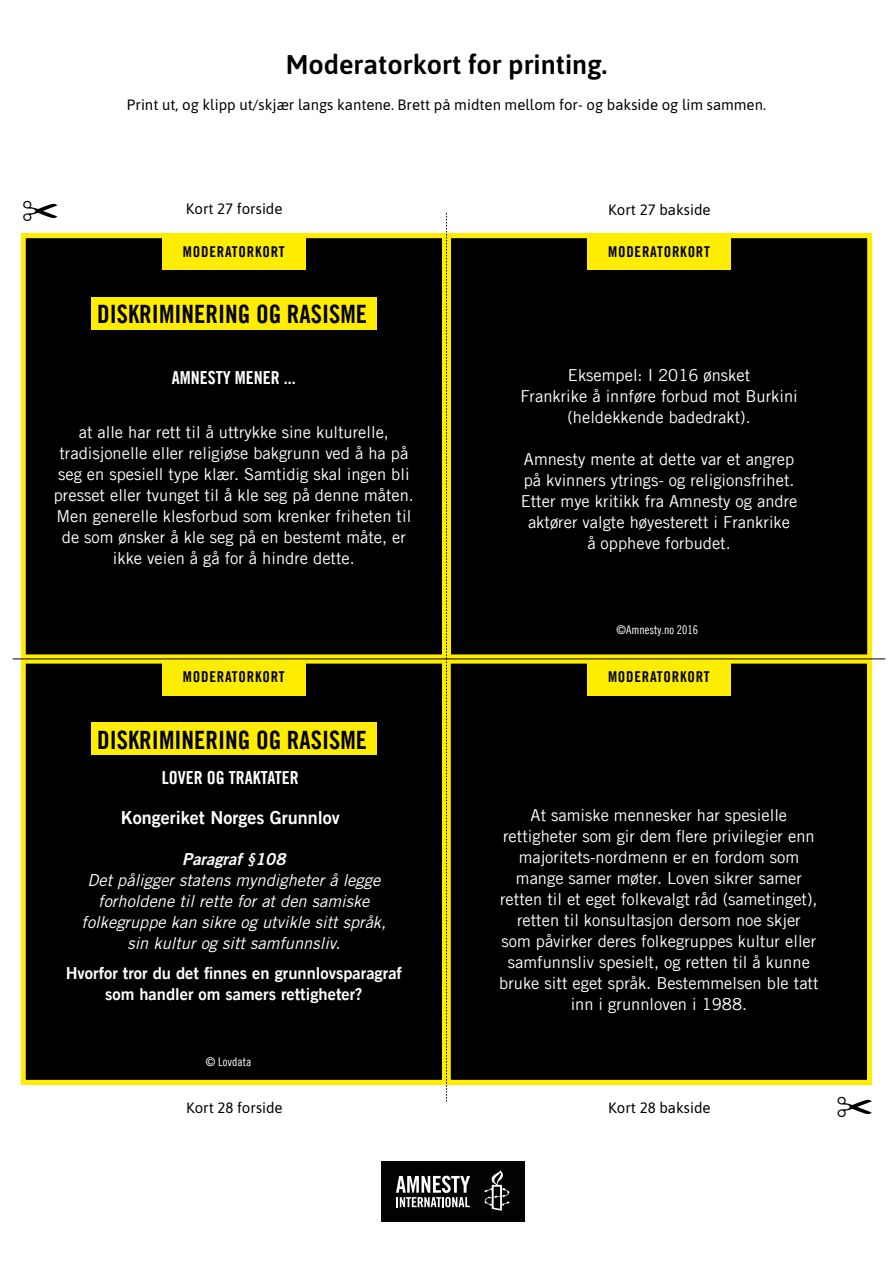
<style>
.page{position:relative;width:893px;height:1263px;background:#fff}
.page>*{position:absolute;margin:0;border:0;box-sizing:border-box;transform-origin:0 0}
.t1{font:600 27px "Asap";color:#000}
.t2{font:25.35px "Amnesty Trade Gothic Bd Cn 20";color:#000}
.t3{font:18px "Amnesty Trade Gothic Bd Cn 20";color:#fff}
.t4{font:18px "Amnesty Trade Gothic Bd 2";color:#fff}
.t5{font:16.5px/21px "Amnesty Trade Gothic";color:#fff;text-align:center}
.t6{font:italic 16.5px/21px "Amnesty Trade Gothic";color:#fff;text-align:center}
.t7{font:16.5px/21px "Amnesty Trade Gothic Bd 2";color:#fff;text-align:center}
.t8{font:16.5px "Amnesty Trade Gothic Bd 2 Obl";color:#fff}
.t9{font:15px "Asap";color:#000}
.t10{font:15px "Amnesty Trade Gothic Bd Cn 20";letter-spacing:.05em;color:#000}
.t11{font:12px "Amnesty Trade Gothic Cn 18";color:#fff}
</style>
<div class="page">
<div style="left:21px;top:234px;width:425px;height:425px;background:#000"></div>
<div style="left:21px;top:234px;width:425px;height:425px;border:4px solid #ffed00"></div>
<hr style="left:21px;top:234px;width:3px;height:425px;background:#ffed00">
<hr style="left:444px;top:234px;width:2px;height:425px;background:#ffed00">
<hr style="left:21px;top:234px;width:425px;height:2px;background:#ffed00">
<hr style="left:21px;top:656px;width:425px;height:3px;background:#ffed00">
<div style="left:162px;top:234px;width:144px;height:36px;background:#ffed00"></div>
<div style="left:91px;top:297px;width:285px;height:32px;background:#ffed00"></div>
<div style="left:446px;top:234px;width:426px;height:425px;background:#000"></div>
<div style="left:587px;top:234px;width:144px;height:36px;background:#ffed00"></div>
<div style="left:446px;top:234px;width:426px;height:425px;border:4px solid #ffed00"></div>
<hr style="left:446px;top:234px;width:3px;height:425px;background:#ffed00">
<hr style="left:869px;top:234px;width:3px;height:425px;background:#ffed00">
<hr style="left:446px;top:234px;width:426px;height:2px;background:#ffed00">
<hr style="left:446px;top:656px;width:426px;height:3px;background:#ffed00">
<div style="left:21px;top:659px;width:425px;height:425px;background:#000"></div>
<div style="left:21px;top:659px;width:425px;height:425px;border:4px solid #ffed00"></div>
<hr style="left:21px;top:659px;width:3px;height:425px;background:#ffed00">
<hr style="left:444px;top:659px;width:2px;height:425px;background:#ffed00">
<hr style="left:21px;top:659px;width:425px;height:3px;background:#ffed00">
<hr style="left:21px;top:1082px;width:425px;height:2px;background:#ffed00">
<div style="left:162px;top:659px;width:144px;height:36px;background:#ffed00"></div>
<div style="left:91px;top:722px;width:285px;height:33px;background:#ffed00"></div>
<div style="left:446px;top:659px;width:425px;height:425px;background:#000"></div>
<div style="left:446px;top:659px;width:425px;height:425px;border:4px solid #ffed00"></div>
<hr style="left:446px;top:659px;width:3px;height:425px;background:#ffed00">
<hr style="left:869px;top:659px;width:2px;height:425px;background:#ffed00">
<hr style="left:446px;top:659px;width:425px;height:3px;background:#ffed00">
<hr style="left:446px;top:1082px;width:425px;height:2px;background:#ffed00">
<div style="left:587px;top:659px;width:144px;height:36px;background:#ffed00"></div>
<svg style="left:446px;top:213px;width:1px;height:888px"></svg>
<hr style="left:13px;top:659px;width:872px;height:1px;background:#000">
<div style="left:381px;top:1161px;width:144px;height:61px;background:#020203"></div>
<svg style="left:484px;top:1170px;width:26px;height:41px"></svg>
<svg style="left:396px;top:1176px;width:74px;height:31px"></svg>
<h1 class="t1" style="left:286px;top:46px;width:323px">Moderatorkort for printing.</h1>
<p class="t9" style="left:127px;top:94px;width:640px">Print ut, og klipp ut/skjær langs kantene. Brett på midten mellom for- og bakside og lim sammen.</p>
<p class="t9" style="left:186px;top:199px;width:98px">Kort 27 forside</p>
<p class="t10" style="left:183px;top:242px;width:103px">MODERATORKORT</p>
<h2 class="t2" style="left:97px;top:299px;width:271px">DISKRIMINERING OG RASISME</h2>
<p class="t3" style="left:172px;top:367px;width:125px">AMNESTY MENER ...</p>
<p class="t5" style="left:54px;top:421px;width:362px">at alle har rett til å uttrykke sine kulturelle, tradisjonelle eller religiøse bakgrunn ved å ha på seg en spesiell type klær. Samtidig skal ingen bli presset eller tvunget til å kle seg på denne måten.<br>Men generelle klesforbud som krenker friheten til de som ønsker å kle seg på en bestemt måte, er ikke veien å gå for å hindre dette.</p>
<p class="t10" style="left:183px;top:668px;width:103px">MODERATORKORT</p>
<h2 class="t2" style="left:97px;top:724px;width:271px">DISKRIMINERING OG RASISME</h2>
<p class="t3" style="left:162px;top:767px;width:138px">LOVER OG TRAKTATER</p>
<p class="t4" style="left:121px;top:806px;width:220px">Kongeriket Norges Grunnlov</p>
<p class="t8" style="left:182px;top:849px;width:105px">Paragraf §108</p>
<p class="t6" style="left:82px;top:869px;width:306px">Det påligger statens myndigheter å legge forholdene til rette for at den samiske folkegruppe kan sikre og utvikle sitt språk, sin kultur og sitt samfunnsliv.</p>
<p class="t7" style="left:66px;top:962px;width:338px">Hvorfor tror du det finnes en grunnlovsparagraf som handler om samers rettigheter?</p>
<p class="t11" style="left:206px;top:1054px;width:47px">© Lovdata</p>
<p class="t9" style="left:186px;top:1097px;width:98px">Kort 28 forside</p>
<p class="t9" style="left:608px;top:199px;width:104px">Kort 27 bakside</p>
<p class="t10" style="left:608px;top:242px;width:103px">MODERATORKORT</p>
<p class="t5" style="left:520px;top:365px;width:279px">Eksempel: I 2016 ønsket<br>Frankrike å innføre forbud mot Burkini (heldekkende badedrakt).</p>
<p class="t5" style="left:521px;top:449px;width:278px">Amnesty mente at dette var et angrep på kvinners ytrings- og religionsfrihet.<br>Etter mye kritikk fra Amnesty og andre aktører valgte høyesterett i Frankrike<br>å oppheve forbudet.</p>
<p class="t11" style="left:617px;top:623px;width:83px">©Amnesty.no 2016</p>
<p class="t10" style="left:608px;top:668px;width:103px">MODERATORKORT</p>
<p class="t5" style="left:499px;top:805px;width:321px">At samiske mennesker har spesielle rettigheter som gir dem flere privilegier enn majoritets-nordmenn er en fordom som mange samer møter. Loven sikrer samer retten til et eget folkevalgt råd (sametinget), retten til konsultasjon dersom noe skjer<br>som påvirker deres folkegruppes kultur eller samfunnsliv spesielt, og retten til å kunne bruke sitt eget språk. Bestemmelsen ble tatt inn i grunnloven i 1988.</p>
<p class="t9" style="left:608px;top:1097px;width:104px">Kort 28 bakside</p>
</div>
